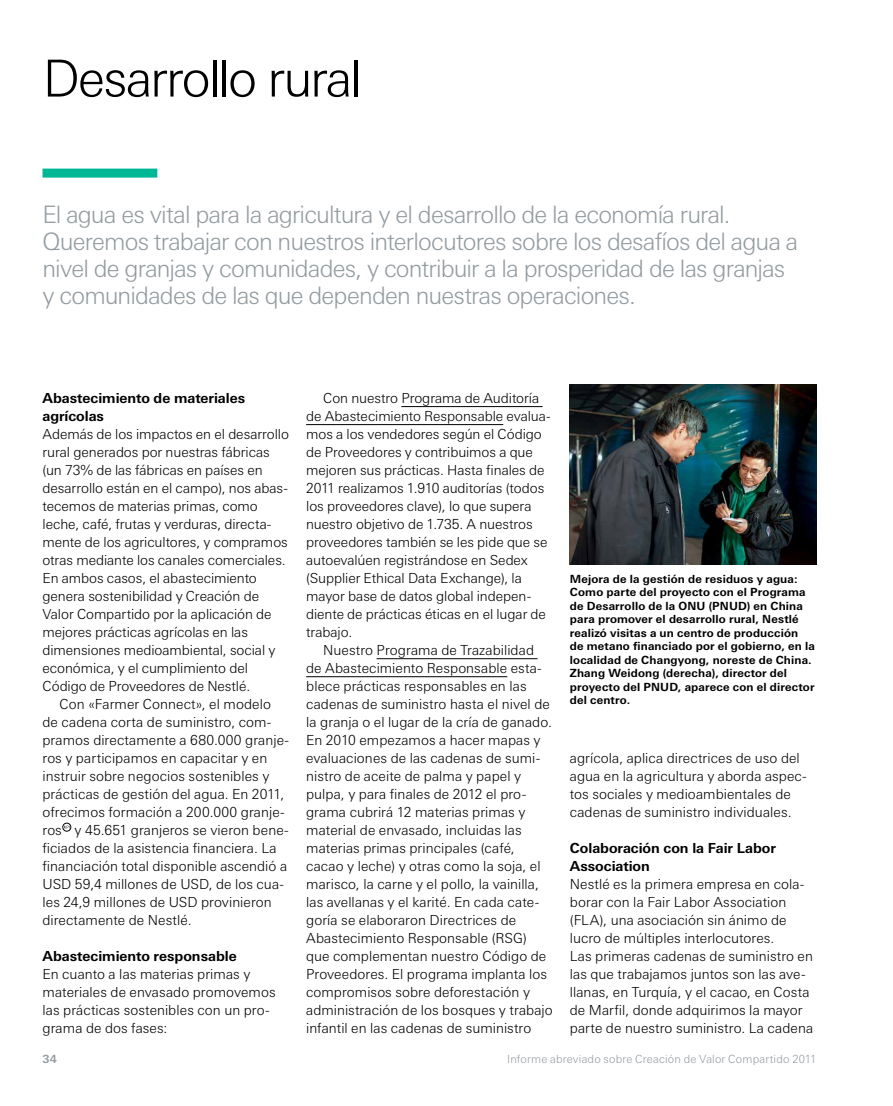
<style>
.page{position:relative;width:893px;height:1106px;background:#fff}
.page>*{position:absolute;margin:0;border:0;box-sizing:border-box;transform-origin:0 0}
.t1{font:300 51px "LT Univers Basic";letter-spacing:-.04em;color:#000}
.t2{font:300 24px/27px "LT Univers Basic";letter-spacing:-.035em;color:#949ca1}
.t3{font:300 13.8px/18px "LT Univers Basic";color:#000}
.t4{font:700 13.8px/18px "LT Univers Basic";letter-spacing:-.005em;color:#000}
.t5{font:700 11.25px/13.5px "LT Univers Basic";letter-spacing:.015em;color:#000}
.t6{font:300 11.25px "LT Univers Basic";letter-spacing:.015em;color:#949ca1}
.t7{font:700 11.25px "LT Univers Basic";color:#949ca1}
</style>
<div class="page">
<img style="left:570px;top:385px;width:246px;height:180px">
<div style="left:43px;top:169px;width:114px;height:9px;background:#00b796"></div>
<hr style="left:401px;top:406px;width:142px;height:1px;background:#000">
<hr style="left:306px;top:424px;width:197px;height:1px;background:#000">
<hr style="left:377px;top:658px;width:161px;height:1px;background:#000">
<hr style="left:306px;top:676px;width:201px;height:1px;background:#000">
<div style="left:63px;top:823px;width:8px;height:8px;border:1px solid #000;border-radius:50%"></div>
<svg style="left:64px;top:825px;width:5px;height:3px"></svg>
<h1 class="t1" style="left:43px;top:48px;width:321px">Desarrollo rural</h1>
<p class="t2" style="left:43px;top:200px;width:757px">El agua es vital para la agricultura y el desarrollo de la economía rural.<br>Queremos trabajar con nuestros interlocutores sobre los desafíos del agua a nivel de granjas y comunidades, y contribuir a la prosperidad de las granjas y comunidades de las que dependen nuestras operaciones.</p>
<p class="t4" style="left:43px;top:388px;width:204px">Abastecimiento de materiales agrícolas</p>
<p class="t3" style="left:43px;top:424px;width:248px">Además de los impactos en el desarrollo rural generados por nuestras fábricas (un 73% de las fábricas en países en desarrollo están en el campo), nos abas&shy;tecemos de materias primas, como leche, café, frutas y verduras, directa&shy;mente de los agricultores, y compramos otras mediante los canales comerciales.<br>En ambos casos, el abastecimiento genera sostenibilidad y Creación de Valor Compartido por la aplicación de mejores prácticas agrícolas en las dimensiones medioambiental, social y económica, y el cumplimiento del Código de Proveedores de Nestlé.</p>
<p class="t3" style="left:43px;top:694px;width:248px;text-indent:17px">Con «Farmer Connect», el modelo de cadena corta de suministro, com&shy;pramos directamente a 680.000 granje&shy;ros y participamos en capacitar y en instruir sobre negocios sostenibles y prácticas de gestión del agua. En 2011, ofrecimos formación a 200.000 granje&shy;ros y 45.651 granjeros se vieron bene&shy;ficiados de la asistencia financiera. La financiación total disponible ascendió a USD 59,4 millones de USD, de los cua&shy;les 24,9 millones de USD provinieron directamente de Nestlé.</p>
<p class="t4" style="left:43px;top:946px;width:196px">Abastecimiento responsable</p>
<p class="t3" style="left:43px;top:964px;width:235px">En cuanto a las materias primas y materiales de envasado promovemos las prácticas sostenibles con un pro&shy;grama de dos fases:</p>
<p class="t3" style="left:306px;top:388px;width:246px;text-indent:17px">Con nuestro Programa de Auditoría de Abastecimiento Responsable evalua&shy;mos a los vendedores según el Código de Proveedores y contribuimos a que mejoren sus prácticas. Hasta finales de 2011 realizamos 1.910 auditorías (todos los proveedores clave), lo que supera nuestro objetivo de 1.735. A nuestros proveedores también se les pide que se autoevalúen registrándose en Sedex (Supplier Ethical Data Exchange), la mayor base de datos global indepen&shy;diente de prácticas éticas en el lugar de trabajo.</p>
<p class="t3" style="left:306px;top:640px;width:248px;text-indent:17px">Nuestro Programa de Trazabilidad de Abastecimiento Responsable esta&shy;blece prácticas responsables en las cadenas de suministro hasta el nivel de la granja o el lugar de la cría de ganado.<br>En 2010 empezamos a hacer mapas y evaluaciones de las cadenas de sumi&shy;nistro de aceite de palma y papel y pulpa, y para finales de 2012 el pro&shy;grama cubrirá 12 materias primas y material de envasado, incluidas las materias primas principales (café, cacao y leche) y otras como la soja, el marisco, la carne y el pollo, la vainilla, las avellanas y el karité. En cada cate&shy;goría se elaboraron Directrices de Abastecimiento Responsable (RSG) que complementan nuestro Código de Proveedores. El programa implanta los compromisos sobre deforestación y administración de los bosques y trabajo infantil en las cadenas de suministro</p>
<p class="t5" style="left:570px;top:572px;width:247px">Mejora de la gestión de residuos y agua:<br>Como parte del proyecto con el Programa de Desarrollo de la ONU (PNUD) en China para promover el desarrollo rural, Nestlé realizó visitas a un centro de producción<br>de metano financiado por el gobierno, en la localidad de Changyong, noreste de China.<br>Zhang Weidong (derecha), director del proyecto del PNUD, aparece con el director del centro.</p>
<p class="t3" style="left:570px;top:748px;width:239px">agrícola, aplica directrices de uso del agua en la agricultura y aborda aspec&shy;tos sociales y medioambientales de cadenas de suministro individuales.</p>
<p class="t4" style="left:570px;top:838px;width:208px">Colaboración con la Fair Labor<br>Association</p>
<p class="t3" style="left:570px;top:874px;width:245px">Nestlé es la primera empresa en cola&shy;borar con la Fair Labor Association (FLA), una asociación sin ánimo de lucro de múltiples interlocutores.<br>Las primeras cadenas de suministro en las que trabajamos juntos son las ave&shy;llanas, en Turquía, y el cacao, en Costa de Marfil, donde adquirimos la mayor parte de nuestro suministro. La cadena</p>
<p class="t7" style="left:43px;top:1052px;width:16px">34</p>
<p class="t6" style="left:507px;top:1052px;width:311px">Informe abreviado sobre Creación de Valor Compartido 2011</p>
</div>
